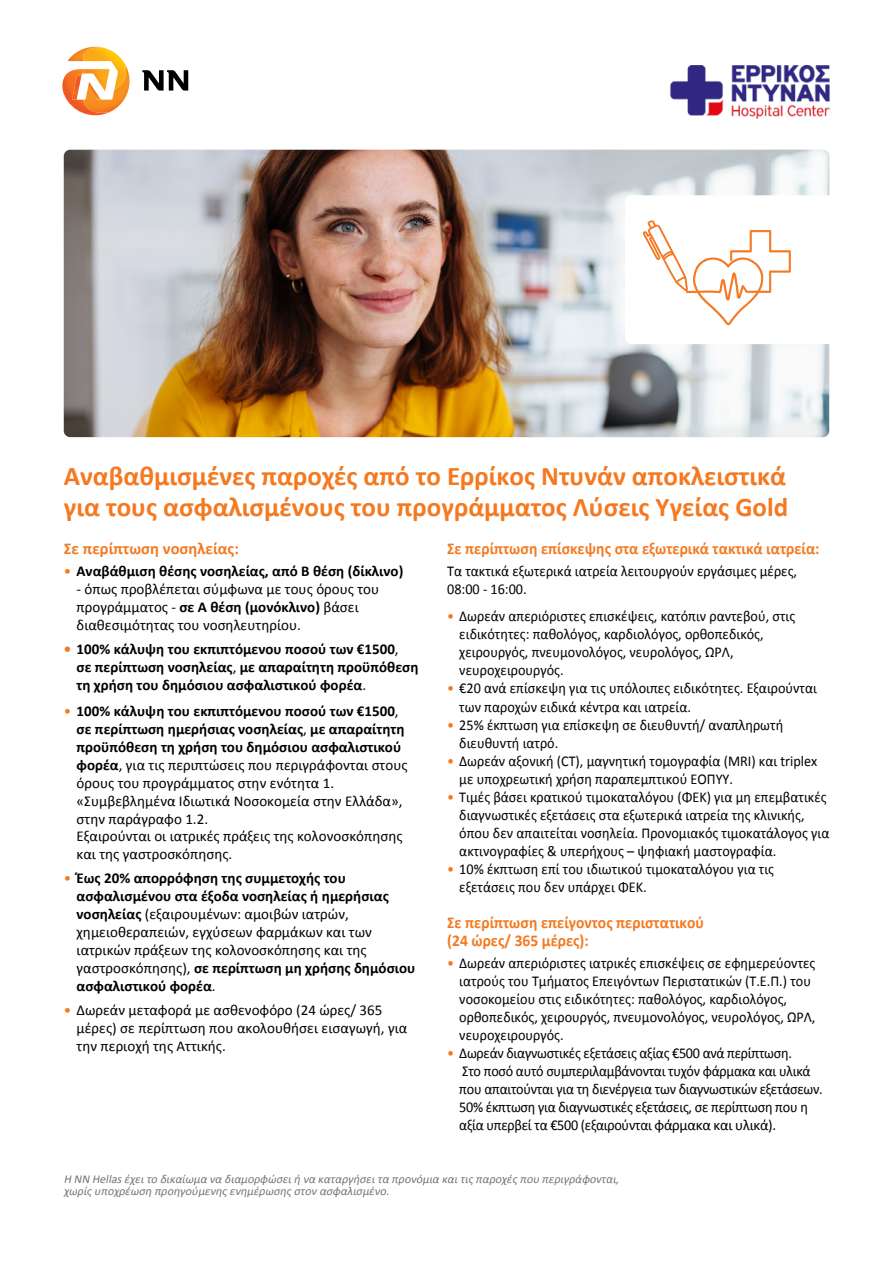
<style>
.page{position:relative;width:893px;height:1263px;background:#fff}
.page>*{position:absolute;margin:0;border:0;box-sizing:border-box;transform-origin:0 0}
.t1{font:700 27px/31.5px "Calibri";color:#f47920}
.t2{font:700 16.5px/18px "Calibri";color:#f47920;scale:.95 1}
.t3{font:700 16.5px "Calibri";color:#f47920}
.t4{font:15px/18px "Calibri";color:#000;scale:.95 1}
.t5{font:15px/17.9px "Calibri";color:#000}
.t6{font:700 15px/18px "Calibri";color:#000}
.t7{font:15px/18px "Calibri";letter-spacing:-.02em;color:#000;scale:.95 1}
.t8{font:italic 12px/12px "Calibri";color:#737476}
.s1{font-weight:400;color:#f47920}
.s2{font-weight:700}
.s3{color:#f47920}
.s4{font-weight:400}
</style>
<div class="page">
<img style="left:637px;top:65px;width:193px;height:85px">
<img style="left:111px;top:66px;width:19px;height:46px">
<img style="left:62px;top:69px;width:49px;height:46px">
<img style="left:83px;top:47px;width:43px;height:42px">
<img style="left:68px;top:47px;width:33px;height:14px">
<img style="left:72px;top:76px;width:9px;height:24px">
<img style="left:88px;top:82px;width:14px;height:18px">
<svg style="left:142px;top:70px;width:46px;height:21px"></svg>
<img style="left:64px;top:150px;width:765px;height:287px">
<div style="left:625px;top:195px;width:209px;height:149px;background:#fff;border-radius:6px"></div>
<svg style="left:642px;top:220px;width:149px;height:105px"></svg>
<h1 class="t1" style="left:64px;top:459px;width:726px">Αναβαθμισμένες παροχές από το Ερρίκος Ντυνάν αποκλειστικά για τους ασφαλισμένους του προγράμματος Λύσεις Υγείας Gold</h1>
<p class="t3" style="left:64px;top:538px;width:177px">Σε περίπτωση νοσηλείας:</p>
<p class="t6" style="left:64px;top:562px;width:341px"><span class="s1">•</span> Αναβάθμιση θέσης νοσηλείας, από Β θέση (δίκλινο)</p>
<p class="t5" style="left:77px;top:580px;width:304px">- όπως προβλέπεται σύμφωνα με τους όρους του προγράμματος - <span class="s2">σε Α θέση (μονόκλινο)</span> βάσει διαθεσιμότητας του νοσηλευτηρίου.</p>
<p class="t6" style="left:77px;top:640px;width:344px;text-indent:-13px"><span class="s3">•</span> 100% κάλυψη του εκπιπτόμενου ποσού των €1500<span class="s4">,<br></span>σε περίπτωση νοσηλείας<span class="s4">,</span> με απαραίτητη προϋπόθεση τη χρήση του δημόσιου ασφαλιστικού φορέα<span class="s4">.</span></p>
<p class="t5" style="left:77px;top:701px;width:333px;text-indent:-13px"><span class="s3">•</span> <span class="s2">100% κάλυψη του εκπιπτόμενου ποσού των €1500</span>, <span class="s2">σε περίπτωση ημερήσιας νοσηλείας</span>, <span class="s2">με απαραίτητη προϋπόθεση τη χρήση του δημόσιου ασφαλιστικού φορέα</span>, για τις περιπτώσεις που περιγράφονται στους όρους του προγράμματος στην ενότητα 1. «Συμβεβλημένα Ιδιωτικά Νοσοκομεία στην Ελλάδα», στην παράγραφο 1.2.<br>Εξαιρούνται οι ιατρικές πράξεις της κολονοσκόπησης και της γαστροσκόπησης.</p>
<p class="t6" style="left:77px;top:868px;width:340px;text-indent:-13px"><span class="s1">•</span> Έως 20% απορρόφηση της συμμετοχής του ασφαλισμένου στα έξοδα νοσηλείας ή ημερήσιας νοσηλείας <span class="s4">(εξαιρουμένων: αμοιβών ιατρών, χημειοθεραπειών, εγχύσεων φαρμάκων και των ιατρικών πράξεων της κολονοσκόπησης και της γαστροσκόπησης),</span> σε περίπτωση μη χρήσης δημόσιου ασφαλιστικού φορέα<span class="s4">.</span></p>
<p class="t5" style="left:77px;top:1000px;width:332px;text-indent:-13px"><span class="s3">•</span> Δωρεάν μεταφορά με ασθενοφόρο (24 ώρες/ 365 μέρες) σε περίπτωση που ακολουθήσει εισαγωγή, για την περιοχή της Αττικής.</p>
<p class="t2" style="left:447px;top:539px;width:393px">Σε περίπτωση επίσκεψης στα εξωτερικά τακτικά ιατρεία:</p>
<p class="t4" style="left:447px;top:562px;width:370px">Τα τακτικά εξωτερικά ιατρεία λειτουργούν εργάσιμες μέρες,<br>08:00 - 16:00.</p>
<p class="t4" style="left:459px;top:607px;width:355px;text-indent:-12px"><span class="s3">•</span> Δωρεάν απεριόριστες επισκέψεις, κατόπιν ραντεβού, στις ειδικότητες: παθολόγος, καρδιολόγος, ορθοπεδικός, χειρουργός, πνευμονολόγος, νευρολόγος, ΩΡΛ, νευροχειρουργός.</p>
<p class="t4" style="left:459px;top:679px;width:378px;text-indent:-12px"><span class="s3">•</span> €20 ανά επίσκεψη για τις υπόλοιπες ειδικότητες. Εξαιρούνται των παροχών ειδικά κέντρα και ιατρεία.</p>
<p class="t4" style="left:459px;top:715px;width:343px;text-indent:-12px"><span class="s3">•</span> 25% έκπτωση για επίσκεψη σε διευθυντή/ αναπληρωτή διευθυντή ιατρό.</p>
<p class="t4" style="left:459px;top:751px;width:378px;text-indent:-12px"><span class="s3">•</span> Δωρεάν αξονική (CT), μαγνητική τομογραφία (MRI) και triplex με υποχρεωτική χρήση παραπεμπτικού ΕΟΠΥΥ.</p>
<p class="t4" style="left:459px;top:787px;width:391px;text-indent:-12px"><span class="s3">•</span> Τιμές βάσει κρατικού τιμοκαταλόγου (ΦΕΚ) για μη επεμβατικές διαγνωστικές εξετάσεις στα εξωτερικά ιατρεία της κλινικής, όπου δεν απαιτείται νοσηλεία. Προνομιακός τιμοκατάλογος για ακτινογραφίες &amp; υπερήχους – ψηφιακή μαστογραφία.</p>
<p class="t4" style="left:459px;top:859px;width:333px;text-indent:-12px"><span class="s3">•</span> 10% έκπτωση επί του ιδιωτικού τιμοκαταλόγου για τις εξετάσεις που δεν υπάρχει ΦΕΚ.</p>
<p class="t2" style="left:447px;top:912px;width:272px">Σε περίπτωση επείγοντος περιστατικού (24 ώρες/ 365 μέρες):</p>
<p class="t4" style="left:459px;top:953px;width:376px;text-indent:-12px"><span class="s3">•</span> Δωρεάν απεριόριστες ιατρικές επισκέψεις σε εφημερεύοντες ιατρούς του Τμήματος Επειγόντων Περιστατικών (Τ.Ε.Π.) του νοσοκομείου στις ειδικότητες: παθολόγος, καρδιολόγος, ορθοπεδικός, χειρουργός, πνευμονολόγος, νευρολόγος, ΩΡΛ, νευροχειρουργός.</p>
<p class="t7" style="left:459px;top:1043px;width:384px;text-indent:-12px"><span class="s3">•</span> Δωρεάν διαγνωστικές εξετάσεις αξίας €500 ανά περίπτωση.<br>Στο ποσό αυτό συμπεριλαμβάνονται τυχόν φάρμακα και υλικά που απαιτούνται για τη διενέργεια των διαγνωστικών εξετάσεων.<br>50% έκπτωση για διαγνωστικές εξετάσεις, σε περίπτωση που η αξία υπερβεί τα €500 (εξαιρούνται φάρμακα και υλικά).</p>
<p class="t8" style="left:64px;top:1172px;width:559px">Η NN Hellas έχειτο δικαίωμα να διαμορφώσειή να καταργήσειτα προνόμια καιτις παροχές που περιγράφονται, χωρίς υποχρέωση προηγούμενης ενημέρωσης στον ασφαλισμένο.</p>
</div>
